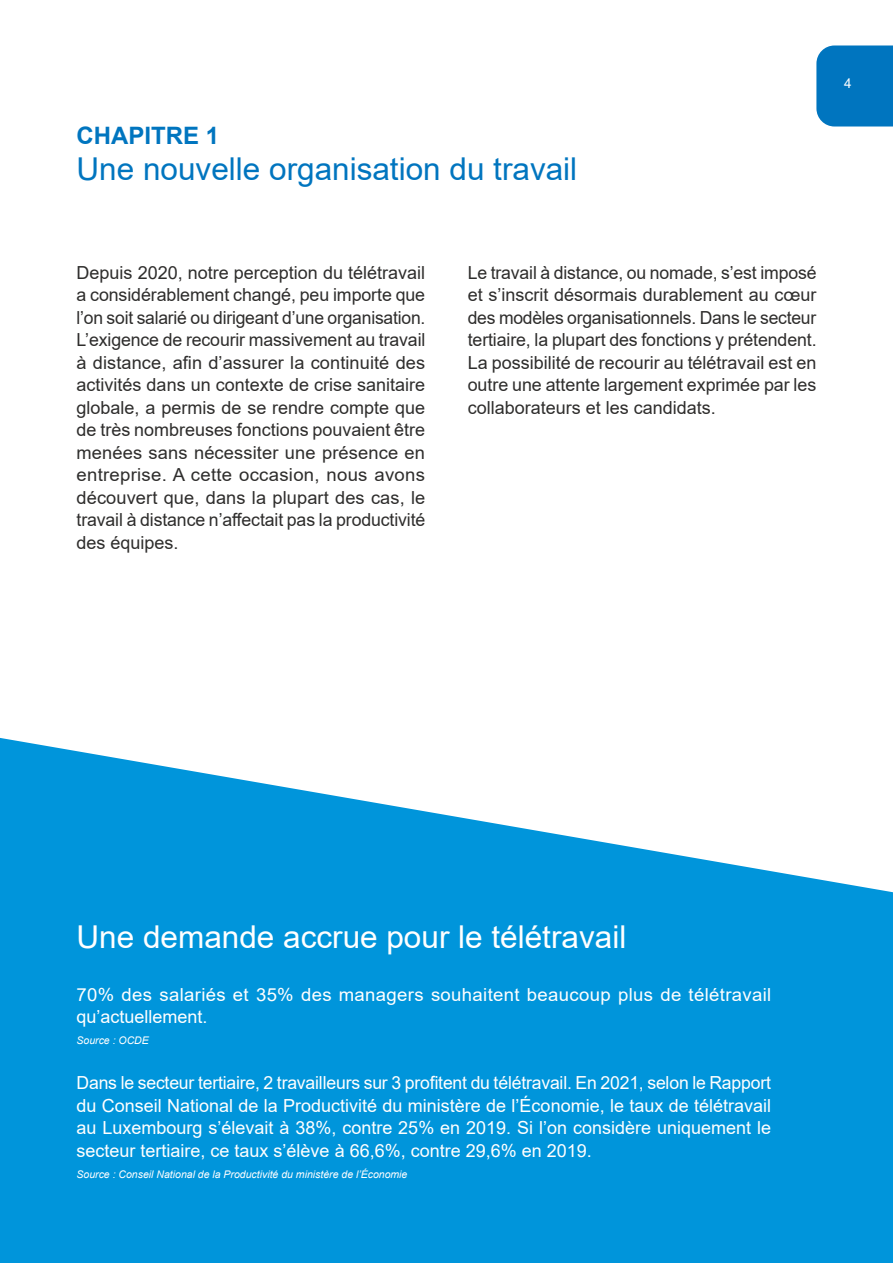
<style>
.page{position:relative;width:893px;height:1263px;background:#fff}
.page>*{position:absolute;margin:0;border:0;box-sizing:border-box;transform-origin:0 0}
.Sous-titre{font:31.5px "Arial";color:#fff}
.Sous-titre-2{font:31.5px "Arial";color:#0075bf}
.Sous-titre-3{font:700 24px "Arial";color:#0075bf}
.Texte_courant{font:18px/22.5px "Arial";letter-spacing:-.005em;color:#2e2d2c;text-align:justify}
.Texte_courant-2{font:18px/22.5px "Arial";color:#fff;text-align:justify}
.Texte_courant-3{font:18px/22.5px "Arial";letter-spacing:.02em;color:#fff}
.Steps{font:13.5px "Arial";color:#fff}
.Texte_courant-4{font:italic 10.5px "Arial";color:#fff}
</style>
<div class="page">
<svg style="left:0;top:738px;width:893px;height:525px;background:#25a4e0"></svg>
<div style="left:816px;top:45px;width:77px;height:81px;background:#0075bf"></div>
<p class="Sous-titre-3" style="left:77px;top:119px;width:144px">CHAPITRE 1</p>
<p class="Sous-titre-2" style="left:77px;top:147px;width:502px">Une nouvelle organisation du travail</p>
<p class="Steps" style="left:844px;top:74px;width:9px">4</p>
<p class="Texte_courant" style="left:77px;top:261px;width:350px">Depuis 2020, notre perception du télétravail a considérablement changé, peu importe que l’on soit salarié ou dirigeant d’une organisation.<br>L’exigence de recourir massivement au travail à distance, afin d’assurer la continuité des activités dans un contexte de crise sanitaire globale, a permis de se rendre compte que de très nombreuses fonctions pouvaient être menées sans nécessiter une présence en entreprise. A cette occasion, nous avons découvert que, dans la plupart des cas, le travail à distance n’affectait pas la productivité des équipes.</p>
<p class="Texte_courant" style="left:468px;top:261px;width:350px">Le travail à distance, ou nomade, s’est imposé et s’inscrit désormais durablement au cœur des modèles organisationnels. Dans le secteur tertiaire, la plupart des fonctions y prétendent.<br>La possibilité de recourir au télétravail est en outre une attente largement exprimée par les collaborateurs et les candidats.</p>
<p class="Sous-titre" style="left:77px;top:915px;width:551px">Une demande accrue pour le télétravail</p>
<p class="Texte_courant-3" style="left:77px;top:983px;width:696px">70% des salariés et 35% des managers souhaitent beaucoup plus de télétravail qu’actuellement.</p>
<p class="Texte_courant-4" style="left:77px;top:1034px;width:74px">Source : OCDE</p>
<p class="Texte_courant-2" style="left:77px;top:1071px;width:696px">Dans le secteur tertiaire, 2 travailleurs sur 3 profitent du télétravail. En 2021, selon le Rapport du Conseil National de la Productivité du ministère de l’Économie, le taux de télétravail au Luxembourg s’élevait à 38%, contre 25% en 2019. Si l’on considère uniquement le secteur tertiaire, ce taux s’élève à 66,6%, contre 29,6% en 2019.</p>
<p class="Texte_courant-4" style="left:77px;top:1167px;width:332px">Source : Conseil National de la Productivité du ministère de l’Économie</p>
</div>
